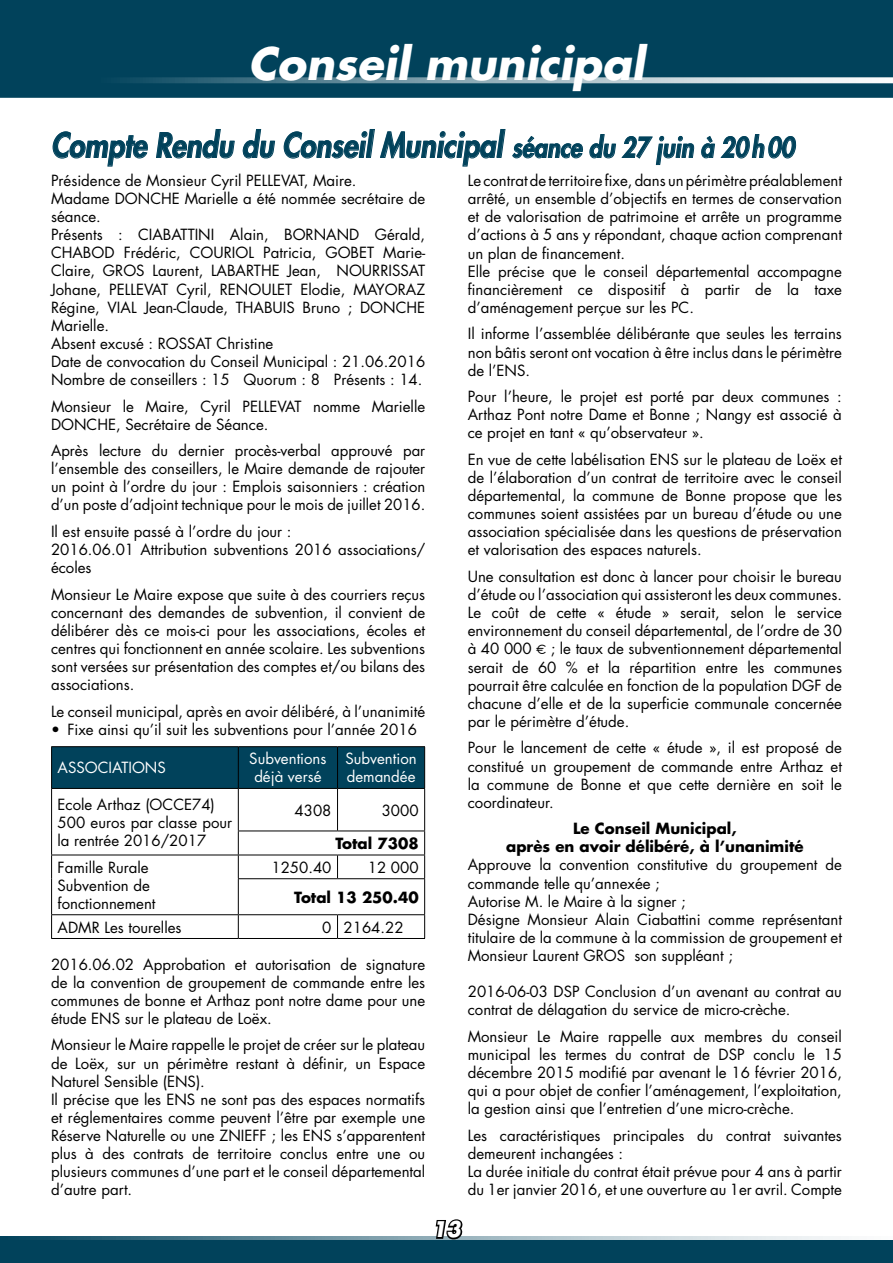
<style>
.page{position:relative;width:893px;height:1263px;background:#fff}
.page>*{position:absolute;margin:0;border:0;box-sizing:border-box;transform-origin:0 0}
.t1{font:italic 700 43.5px "Futura";color:#fff}
.t2{font:italic 800 33px "Futura";color:#01425b;scale:.88 1}
.t3{font:italic 700 21px "Futura";color:#fff}
.t4{font:15px/18.1px "Futura";color:#000}
.t5{font:700 15px/18.1px "Futura";color:#000;text-align:center}
.t6{font:15px/18px "Futura";color:#fff;text-align:center}
.s1{font-size:27px}
.s2{font-family:"Eurofurenceregular"}
</style>
<div class="page">
<div style="left:0;top:0;width:893px;height:98px;background:#01425b"></div>
<div style="left:0;top:1236px;width:893px;height:27px;background:#01425b"></div>
<svg style="left:94px;top:77px;width:799px;height:6px;background:#85a4b0"></svg>
<svg style="left:33px;top:1236px;width:860px;height:4px;background:#92aeb8"></svg>
<svg style="left:434px;top:1219px;width:31px;height:21px"></svg>
<svg style="left:52px;top:131px;width:96px;height:36px"></svg>
<svg style="left:156px;top:129px;width:79px;height:30px"></svg>
<svg style="left:242px;top:129px;width:33px;height:30px"></svg>
<svg style="left:283px;top:129px;width:223px;height:38px"></svg>
<svg style="left:512px;top:134px;width:104px;height:25px"></svg>
<svg style="left:622px;top:136px;width:93px;height:29px"></svg>
<svg style="left:721px;top:134px;width:76px;height:25px"></svg>
<div style="left:52px;top:747px;width:372px;height:41px;background:#01425b"></div>
<hr style="left:51px;top:746px;width:187px;height:1px;background:#000">
<hr style="left:51px;top:747px;width:1px;height:41px;background:#000">
<hr style="left:238px;top:746px;width:100px;height:1px;background:#000">
<hr style="left:238px;top:747px;width:1px;height:41px;background:#000">
<hr style="left:338px;top:746px;width:87px;height:1px;background:#000">
<hr style="left:337px;top:747px;width:1px;height:41px;background:#000">
<hr style="left:424px;top:747px;width:1px;height:41px;background:#000">
<hr style="left:51px;top:788px;width:187px;height:1px;background:#000">
<hr style="left:51px;top:789px;width:1px;height:42px;background:#000">
<hr style="left:238px;top:788px;width:100px;height:1px;background:#000">
<hr style="left:238px;top:789px;width:1px;height:41px;background:#000">
<hr style="left:338px;top:788px;width:87px;height:1px;background:#000">
<hr style="left:337px;top:789px;width:1px;height:41px;background:#000">
<hr style="left:424px;top:789px;width:1px;height:41px;background:#000">
<hr style="left:238px;top:830px;width:100px;height:1px;background:#000">
<hr style="left:338px;top:830px;width:87px;height:1px;background:#000">
<hr style="left:51px;top:855px;width:187px;height:1px;background:#000">
<svg style="left:51px;top:831px;width:1px;height:48px"></svg>
<hr style="left:238px;top:855px;width:100px;height:1px;background:#000">
<svg style="left:238px;top:831px;width:1px;height:47px"></svg>
<hr style="left:338px;top:855px;width:87px;height:1px;background:#000">
<svg style="left:337px;top:855px;width:1px;height:23px"></svg>
<svg style="left:424px;top:831px;width:1px;height:47px"></svg>
<hr style="left:51px;top:879px;width:1px;height:35px;background:#000">
<hr style="left:238px;top:878px;width:100px;height:1px;background:#000">
<hr style="left:238px;top:879px;width:1px;height:35px;background:#000">
<hr style="left:338px;top:878px;width:87px;height:1px;background:#000">
<hr style="left:424px;top:879px;width:1px;height:35px;background:#000">
<hr style="left:51px;top:914px;width:187px;height:1px;background:#000">
<svg style="left:51px;top:915px;width:1px;height:23px"></svg>
<hr style="left:238px;top:914px;width:100px;height:1px;background:#000">
<svg style="left:238px;top:915px;width:1px;height:23px"></svg>
<hr style="left:338px;top:914px;width:87px;height:1px;background:#000">
<svg style="left:337px;top:915px;width:1px;height:23px"></svg>
<svg style="left:424px;top:915px;width:1px;height:23px"></svg>
<hr style="left:51px;top:938px;width:187px;height:1px;background:#000">
<hr style="left:238px;top:938px;width:100px;height:1px;background:#000">
<hr style="left:338px;top:938px;width:87px;height:1px;background:#000">
<h1 class="t1" style="left:248px;top:33px;width:398px">Conseil municipal</h1>
<h2 class="t2" style="left:51px;top:123px;width:846px">Compte Rendu du Conseil Municipal <span class="s1">séance du 27 juin à 20h00</span></h2>
<p class="t4" style="left:51px;top:171px;width:376px">Présidence de Monsieur Cyril PELLEVAT, Maire.<br>Madame DONCHE Marielle a été nommée secrétaire de séance.<br>Présents : CIABATTINI Alain, BORNAND Gérald, CHABOD Frédéric, COURIOL Patricia, GOBET Marie-Claire, GROS Laurent, LABARTHE Jean, NOURRISSAT Johane, PELLEVAT Cyril, RENOULET Elodie, MAYORAZ Régine, VIAL Jean-Claude, THABUIS Bruno ; DONCHE Marielle.<br>Absent excusé : ROSSAT Christine<br>Date de convocation du Conseil Municipal : 21.06.2016<br>Nombre de conseillers : 15 Quorum : 8 Présents : 14.</p>
<p class="t4" style="left:51px;top:397px;width:376px">Monsieur le Maire, Cyril PELLEVAT nomme Marielle<br>DONCHE, Secrétaire de Séance.</p>
<p class="t4" style="left:51px;top:441px;width:376px;text-align:justify">Après lecture du dernier procès-verbal approuvé par l’ensemble des conseillers, le Maire demande de rajouter un point à l’ordre du jour : Emplois saisonniers : création d’un poste d’adjoint technique pour le mois de juillet 2016.</p>
<p class="t4" style="left:51px;top:522px;width:376px">Il est ensuite passé à l’ordre du jour :<br>2016.06.01 Attribution subventions 2016 associations/ écoles</p>
<p class="t4" style="left:51px;top:585px;width:376px;text-align:justify">Monsieur Le Maire expose que suite à des courriers reçus concernant des demandes de subvention, il convient de délibérer dès ce mois-ci pour les associations, écoles et centres qui fonctionnent en année scolaire. Les subventions sont versées sur présentation des comptes et/ou bilans des associations.</p>
<p class="t4" style="left:51px;top:702px;width:376px">Le conseil municipal, après en avoir délibéré, à l’unanimité</p>
<p class="t4" style="left:51px;top:720px;width:367px">• Fixe ainsi qu’il suit les subventions pour l’année 2016</p>
<p class="t6" style="left:58px;top:759px;width:110px">ASSOCIATIONS</p>
<p class="t6" style="left:249px;top:750px;width:79px">Subventions déjà versé</p>
<p class="t6" style="left:345px;top:750px;width:73px;text-align:left">Subvention demandée</p>
<p class="t4" style="left:58px;top:795px;width:176px">Ecole Arthaz (OCCE74)<br>500 euros par classe pour la rentrée 2016/2017</p>
<p class="t4" style="left:295px;top:801px;width:38px">4308</p>
<p class="t4" style="left:382px;top:801px;width:38px">3000</p>
<p class="t5" style="left:335px;top:834px;width:85px">Total 7308</p>
<p class="t4" style="left:58px;top:858px;width:100px">Famille Rurale<br>Subvention de fonctionnement</p>
<p class="t4" style="left:271px;top:858px;width:62px">1250.40</p>
<p class="t4" style="left:368px;top:858px;width:52px">12 000</p>
<p class="t5" style="left:294px;top:888px;width:126px">Total 13 250.40</p>
<p class="t4" style="left:58px;top:918px;width:125px">ADMR Les tourelles</p>
<p class="t4" style="left:322px;top:918px;width:83px">0 2164.22</p>
<p class="t4" style="left:51px;top:955px;width:376px;text-align:justify">2016.06.02 Approbation et autorisation de signature de la convention de groupement de commande entre les communes de bonne et Arthaz pont notre dame pour une étude ENS sur le plateau de Loëx.</p>
<p class="t4" style="left:51px;top:1036px;width:376px">Monsieur le Maire rappelle le projet de créer sur le plateau de Loëx, sur un périmètre restant à définir, un Espace Naturel Sensible (ENS).<br>Il précise que les ENS ne sont pas des espaces normatifs et réglementaires comme peuvent l’être par exemple une Réserve Naturelle ou une ZNIEFF ; les ENS s’apparentent plus à des contrats de territoire conclus entre une ou plusieurs communes d’une part et le conseil départemental d’autre part.</p>
<p class="t4" style="left:468px;top:171px;width:376px">Le contrat de territoire fixe, dans un périmètre préalablement arrêté, un ensemble d’objectifs en termes de conservation et de valorisation de patrimoine et arrête un programme d’actions à 5 ans y répondant, chaque action comprenant un plan de financement.<br>Elle précise que le conseil départemental accompagne financièrement ce dispositif à partir de la taxe d’aménagement perçue sur les PC.</p>
<p class="t4" style="left:468px;top:325px;width:376px;text-align:justify">Il informe l’assemblée délibérante que seules les terrains non bâtis seront ont vocation à être inclus dans le périmètre de l’ENS.</p>
<p class="t4" style="left:468px;top:387px;width:376px;text-align:justify">Pour l’heure, le projet est porté par deux communes :<br>Arthaz Pont notre Dame et Bonne ; Nangy est associé à ce projet en tant « qu’observateur ».</p>
<p class="t4" style="left:468px;top:450px;width:376px;text-align:justify">En vue de cette labélisation ENS sur le plateau de Loëx et de l’élaboration d’un contrat de territoire avec le conseil départemental, la commune de Bonne propose que les communes soient assistées par un bureau d’étude ou une association spécialisée dans les questions de préservation et valorisation des espaces naturels.</p>
<p class="t4" style="left:468px;top:567px;width:376px;text-align:justify">Une consultation est donc à lancer pour choisir le bureau d’étude ou l’association qui assisteront les deux communes.<br>Le coût de cette « étude » serait, selon le service environnement du conseil départemental, de l’ordre de 30 à 40 000 <span class="s2">€</span> ; le taux de subventionnement départemental serait de 60 % et la répartition entre les communes pourrait être calculée en fonction de la population DGF de chacune d’elle et de la superficie communale concernée par le périmètre d’étude.</p>
<p class="t4" style="left:468px;top:739px;width:376px;text-align:justify">Pour le lancement de cette « étude », il est proposé de constitué un groupement de commande entre Arthaz et la commune de Bonne et que cette dernière en soit le coordinateur.</p>
<p class="t5" style="left:506px;top:819px;width:299px">Le Conseil Municipal,<br>après en avoir délibéré, à l’unanimité</p>
<p class="t4" style="left:468px;top:856px;width:376px">Approuve la convention constitutive du groupement de commande telle qu’annexée ;<br>Autorise M. le Maire à la signer ;<br>Désigne Monsieur Alain Ciabattini comme représentant titulaire de la commune à la commission de groupement et Monsieur Laurent GROS son suppléant ;</p>
<p class="t4" style="left:468px;top:982px;width:376px">2016-06-03 DSP Conclusion d’un avenant au contrat au contrat de délagation du service de micro-crèche.</p>
<p class="t4" style="left:468px;top:1027px;width:376px;text-align:justify">Monsieur Le Maire rappelle aux membres du conseil municipal les termes du contrat de DSP conclu le 15 décembre 2015 modifié par avenant le 16 février 2016, qui a pour objet de confier l’aménagement, l’exploitation, la gestion ainsi que l’entretien d’une micro-crèche.</p>
<p class="t4" style="left:468px;top:1126px;width:376px">Les caractéristiques principales du contrat suivantes demeurent inchangées :<br>La durée initiale du contrat était prévue pour 4 ans à partir du 1er janvier 2016, et une ouverture au 1er avril. Compte</p>
<h3 class="t3" style="left:432px;top:1215px;width:30px">13</h3>
</div>
